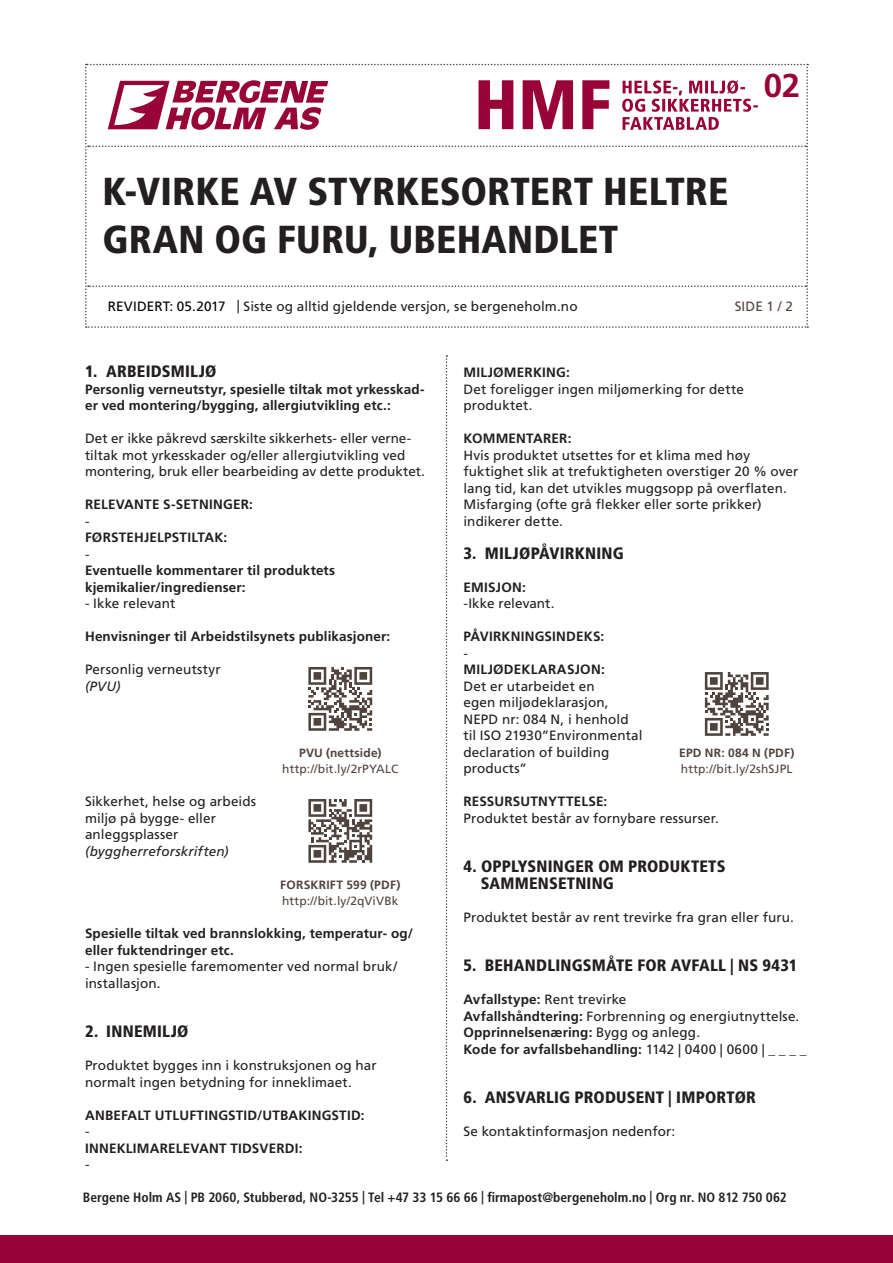
<style>
.page{position:relative;width:893px;height:1263px;background:#fff}
.page>*{position:absolute;margin:0;border:0;box-sizing:border-box;transform-origin:0 0}
.t1{font:900 condensed 39px/48px "Frutiger LT Std";letter-spacing:.005em;color:#231f20}
.t2{font:700 33px "Frutiger LT Std";color:#990438}
.t3{font:900 condensed 16.5px/16.5px "Frutiger LT Std";letter-spacing:.01em;color:#231f20}
.t4{font:13.5px/16.5px "Frutiger LT Std";letter-spacing:.005em;color:#231f20}
.t5{font:700 13.5px/16.5px "Frutiger LT Std";letter-spacing:.01em;color:#231f20}
.t6{font:700 condensed 13.5px "Frutiger LT Std";letter-spacing:.005em;color:#231f20}
.t7{font:italic 13.5px "Frutiger LT Std";letter-spacing:.01em;color:#231f20}
.t8{font:13.5px "Frutiger LT Std";color:#50433d}
.t9{font:12px "Frutiger LT Std";letter-spacing:.015em;color:#50433d}
.t10{font:700 12px "Frutiger LT Std";letter-spacing:.02em;color:#50433d}
.s1{color:#000}
.s2{font-weight:700}
</style>
<div class="page">
<div style="left:0;top:1235px;width:893px;height:28px;background:#990438"></div>
<svg style="left:446px;top:355px;width:1px;height:806px"></svg>
<svg style="left:85px;top:64px;width:723px;height:264px"></svg>
<svg style="left:308px;top:667px;width:64px;height:64px"></svg>
<svg style="left:308px;top:799px;width:64px;height:64px"></svg>
<svg style="left:705px;top:672px;width:64px;height:64px"></svg>
<h1 class="t1" style="left:102px;top:167px;width:627px">K-VIRKE AV STYRKESORTERT HELTRE<br>GRAN OG FURU, UBEHANDLET</h1>
<h2 class="t2" style="left:764px;top:66px;width:38px">02</h2>
<p class="t4" style="left:108px;top:298px;width:471px"><span class="s1">REVIDERT: 05.2017</span> | Siste og alltid gjeldende versjon, se bergeneholm.no</p>
<p class="t8" style="left:735px;top:299px;width:60px">SIDE 1 / 2</p>
<p class="t3" style="left:85px;top:363px;width:133px">1. ARBEIDSMILJØ</p>
<p class="t5" style="left:85px;top:381px;width:341px">Personlig verneutstyr, spesielle tiltak mot yrkesskad&shy;er ved montering/bygging, allergiutvikling etc.:</p>
<p class="t4" style="left:85px;top:430px;width:341px">Det er ikke påkrevd særskilte sikkerhets- eller verne&shy;tiltak mot yrkesskader og/eller allergiutvikling ved montering, bruk eller bearbeiding av dette produktet.</p>
<p class="t5" style="left:85px;top:496px;width:169px">RELEVANTE S-SETNINGER:</p>
<p class="t4" style="left:85px;top:513px;width:6px">-</p>
<p class="t5" style="left:85px;top:529px;width:144px">FØRSTEHJELPSTILTAK:</p>
<p class="t4" style="left:85px;top:546px;width:6px">-</p>
<p class="t5" style="left:85px;top:562px;width:252px">Eventuelle kommentarer til produktets kjemikalier/ingredienser:</p>
<p class="t4" style="left:85px;top:595px;width:92px">- Ikke relevant</p>
<p class="t5" style="left:85px;top:628px;width:307px">Henvisninger til Arbeidstilsynets publikasjoner:</p>
<p class="t4" style="left:85px;top:661px;width:137px">Personlig verneutstyr</p>
<p class="t7" style="left:85px;top:678px;width:37px">(PVU)</p>
<p class="t4" style="left:85px;top:793px;width:173px">Sikkerhet, helse og arbeids miljø på bygge- eller anleggsplasser</p>
<p class="t7" style="left:85px;top:843px;width:145px">(byggherreforskriften)</p>
<p class="t10" style="left:299px;top:746px;width:84px">PVU (nettside)</p>
<p class="t9" style="left:282px;top:762px;width:118px">http://bit.ly/2rPYALC</p>
<p class="t10" style="left:280px;top:878px;width:122px">FORSKRIFT 599 (PDF)</p>
<p class="t9" style="left:282px;top:894px;width:118px">http://bit.ly/2qViVBk</p>
<p class="t5" style="left:85px;top:925px;width:330px">Spesielle tiltak ved brannslokking, temperatur- og/ eller fuktendringer etc.</p>
<p class="t4" style="left:85px;top:958px;width:314px">- Ingen spesielle faremomenter ved normal bruk/ installasjon.</p>
<p class="t3" style="left:85px;top:1023px;width:105px">2. INNEMILJØ</p>
<p class="t4" style="left:85px;top:1057px;width:293px">Produktet bygges inn i konstruksjonen og har normalt ingen betydning for inneklimaet.</p>
<p class="t5" style="left:85px;top:1107px;width:281px">ANBEFALT UTLUFTINGSTID/UTBAKINGSTID:</p>
<p class="t4" style="left:85px;top:1123px;width:6px">-</p>
<p class="t5" style="left:85px;top:1140px;width:219px">INNEKLIMARELEVANT TIDSVERDI:</p>
<p class="t4" style="left:85px;top:1156px;width:6px">-</p>
<p class="t5" style="left:463px;top:364px;width:108px">MILJØMERKING:</p>
<p class="t4" style="left:463px;top:381px;width:282px">Det foreligger ingen miljømerking for dette produktet.</p>
<p class="t5" style="left:463px;top:430px;width:110px">KOMMENTARER:</p>
<p class="t4" style="left:463px;top:447px;width:336px">Hvis produktet utsettes for et klima med høy fuktighet slik at trefuktigheten overstiger 20 % over lang tid, kan det utvikles muggsopp på overflaten.<br>Misfarging (ofte grå flekker eller sorte prikker) indikerer dette.</p>
<p class="t3" style="left:463px;top:545px;width:162px">3. MILJØPÅVIRKNING</p>
<p class="t5" style="left:463px;top:579px;width:64px">EMISJON:</p>
<p class="t4" style="left:463px;top:595px;width:93px">-Ikke relevant.</p>
<p class="t5" style="left:463px;top:628px;width:142px">PÅVIRKNINGSINDEKS:</p>
<p class="t4" style="left:463px;top:645px;width:6px">-</p>
<p class="t5" style="left:463px;top:661px;width:143px">MILJØDEKLARASJON:</p>
<p class="t4" style="left:463px;top:678px;width:180px">Det er utarbeidet en<br>egen miljødeklarasjon,<br>NEPD nr: 084 N, i henhold til ISO 21930”Environmental declaration of building products”</p>
<p class="t5" style="left:463px;top:793px;width:145px">RESSURSUTNYTTELSE:</p>
<p class="t4" style="left:463px;top:810px;width:257px">Produktet består av fornybare ressurser.</p>
<p class="t3" style="left:481px;top:858px;width:246px;text-indent:-17px">4. OPPLYSNINGER OM PRODUKTETS<br>SAMMENSETNING</p>
<p class="t4" style="left:463px;top:909px;width:332px">Produktet består av rent trevirke fra gran eller furu.</p>
<p class="t3" style="left:463px;top:957px;width:336px">5. BEHANDLINGSMÅTE FOR AVFALL | NS 9431</p>
<p class="t4" style="left:463px;top:991px;width:345px"><span class="s2">Avfallstype:</span> Rent trevirke<br><span class="s2">Avfallshåndtering:</span> Forbrenning og energiutnyttelse.<br><span class="s2">Opprinnelsenæring:</span> Bygg og anlegg.<br><span class="s2">Kode for avfallsbehandling:</span> 1142 | 0400 | 0600 | _ _ _ _</p>
<p class="t3" style="left:463px;top:1089px;width:294px">6. ANSVARLIG PRODUSENT | IMPORTØR</p>
<p class="t4" style="left:463px;top:1123px;width:213px">Se kontaktinformasjon nedenfor:</p>
<p class="t10" style="left:679px;top:746px;width:117px">EPD NR: 084 N (PDF)</p>
<p class="t9" style="left:681px;top:762px;width:113px">http://bit.ly/2shSJPL</p>
<p class="t6" style="left:83px;top:1190px;width:706px">Bergene Holm AS | PB 2060, Stubberød, NO-3255 | Tel +47 33 15 66 66 | firmapost@bergeneholm.no | Org nr. NO 812 750 062</p>
</div>
